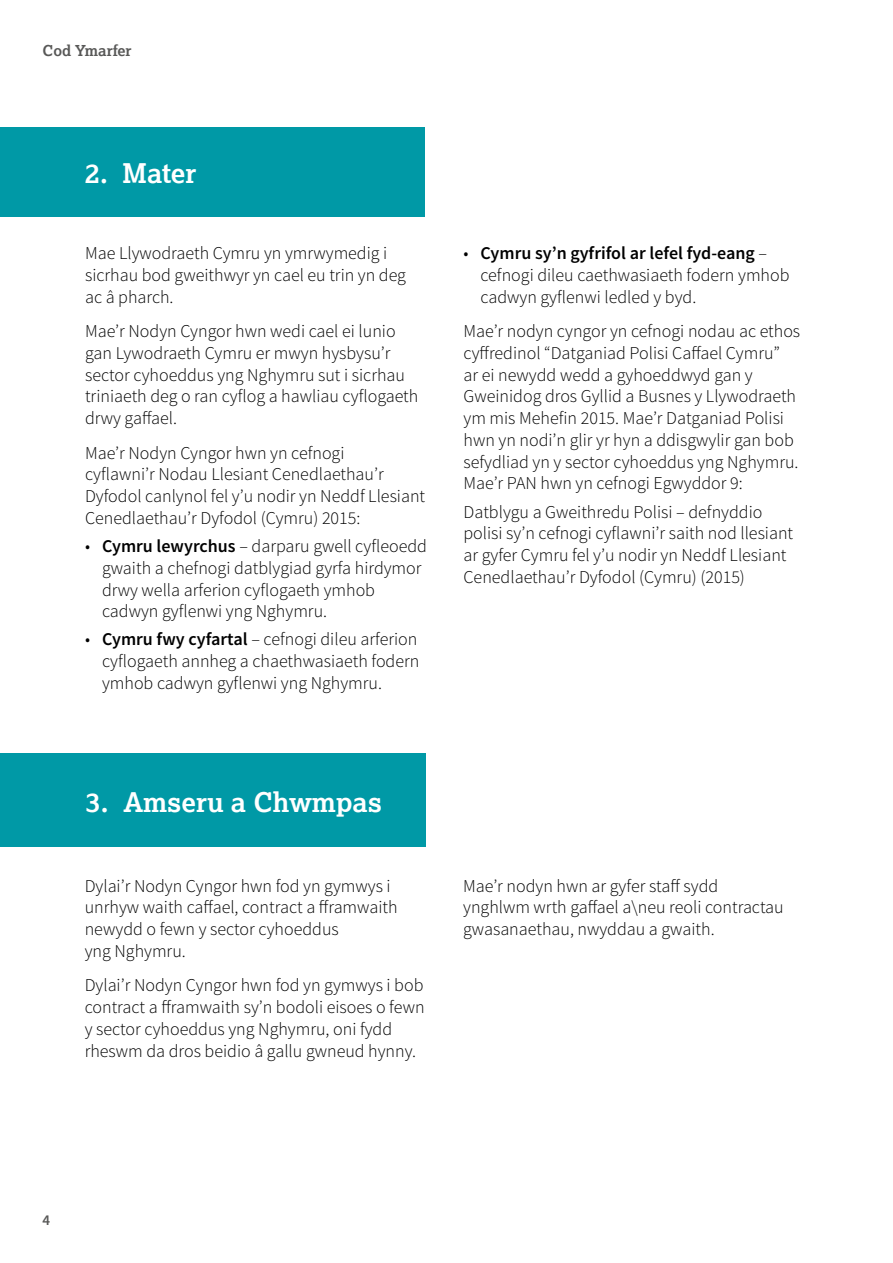
<style>
.page{position:relative;width:893px;height:1263px;background:#fff}
.page>*{position:absolute;margin:0;border:0;box-sizing:border-box;transform-origin:0 0}
.Heading{font:700 27px "Lexia";color:#fff}
.Body_text{font:300 18px/21.8px "Source Sans Pro";color:#000}
.t1{font:700 15px "Lexia";color:#585857}
.t2{font:600 15px "Source Sans Pro";color:#585857}
.s1{font-weight:600}
</style>
<div class="page">
<div style="left:0;top:128px;width:425px;height:89px;background:#0099a6"></div>
<div style="left:0;top:754px;width:426px;height:93px;background:#0099a6"></div>
<p class="t1" style="left:43px;top:41px;width:91px">Cod Ymarfer</p>
<p class="Heading" style="left:85px;top:156px;width:113px">2. Mater</p>
<p class="Body_text" style="left:85px;top:242px;width:322px">Mae Llywodraeth Cymru yn ymrwymedig i sicrhau bod gweithwyr yn cael eu trin yn deg ac â pharch.</p>
<p class="Body_text" style="left:85px;top:320px;width:335px">Mae’r Nodyn Cyngor hwn wedi cael ei lunio gan Lywodraeth Cymru er mwyn hysbysu’r sector cyhoeddus yng Nghymru sut i sicrhau triniaeth deg o ran cyflog a hawliau cyflogaeth drwy gaffael.</p>
<p class="Body_text" style="left:85px;top:442px;width:342px">Mae’r Nodyn Cyngor hwn yn cefnogi<br>cyflawni’r Nodau Llesiant Cenedlaethau’r Dyfodol canlynol fel y’u nodir yn Neddf Llesiant Cenedlaethau’r Dyfodol (Cymru) 2015:</p>
<p class="Body_text" style="left:102px;top:535px;width:326px;text-indent:-17px">• <span class="s1">Cymru lewyrchus</span> – darparu gwell cyfleoedd gwaith a chefnogi datblygiad gyrfa hirdymor drwy wella arferion cyflogaeth ymhob cadwyn gyflenwi yng Nghymru.</p>
<p class="Body_text" style="left:102px;top:629px;width:319px;text-align:justify;text-indent:-17px">• <span class="s1">Cymru fwy cyfartal</span> – cefnogi dileu arferion cyflogaeth annheg a chaethwasiaeth fodern ymhob cadwyn gyflenwi yng Nghymru.</p>
<p class="Body_text" style="left:480px;top:242px;width:311px;text-indent:-17px">• <span class="s1">Cymru sy’n gyfrifol ar lefel fyd-eang</span> – cefnogi dileu caethwasiaeth fodern ymhob cadwyn gyflenwi ledled y byd.</p>
<p class="Body_text" style="left:463px;top:320px;width:338px">Mae’r nodyn cyngor yn cefnogi nodau ac ethos cyffredinol “Datganiad Polisi Caffael Cymru”<br>ar ei newydd wedd a gyhoeddwyd gan y Gweinidog dros Gyllid a Busnes y Llywodraeth ym mis Mehefin 2015. Mae’r Datganiad Polisi hwn yn nodi’n glir yr hyn a ddisgwylir gan bob sefydliad yn y sector cyhoeddus yng Nghymru.<br>Mae’r PAN hwn yn cefnogi Egwyddor 9:</p>
<p class="Body_text" style="left:463px;top:501px;width:331px">Datblygu a Gweithredu Polisi – defnyddio polisi sy’n cefnogi cyflawni’r saith nod llesiant ar gyfer Cymru fel y’u nodir yn Neddf Llesiant Cenedlaethau’r Dyfodol (Cymru) (2015)</p>
<p class="Heading" style="left:86px;top:785px;width:298px">3. Amseru a Chwmpas</p>
<p class="Body_text" style="left:85px;top:875px;width:314px">Dylai’r Nodyn Cyngor hwn fod yn gymwys i unrhyw waith caffael, contract a fframwaith newydd o fewn y sector cyhoeddus<br>yng Nghymru.</p>
<p class="Body_text" style="left:85px;top:975px;width:341px">Dylai’r Nodyn Cyngor hwn fod yn gymwys i bob contract a fframwaith sy’n bodoli eisoes o fewn y sector cyhoeddus yng Nghymru, oni fydd rheswm da dros beidio â gallu gwneud hynny.</p>
<p class="Body_text" style="left:463px;top:875px;width:322px">Mae’r nodyn hwn ar gyfer staff sydd ynghlwm wrth gaffael a\neu reoli contractau gwasanaethau, nwyddau a gwaith.</p>
<p class="t2" style="left:43px;top:1211px;width:9px">4</p>
</div>
